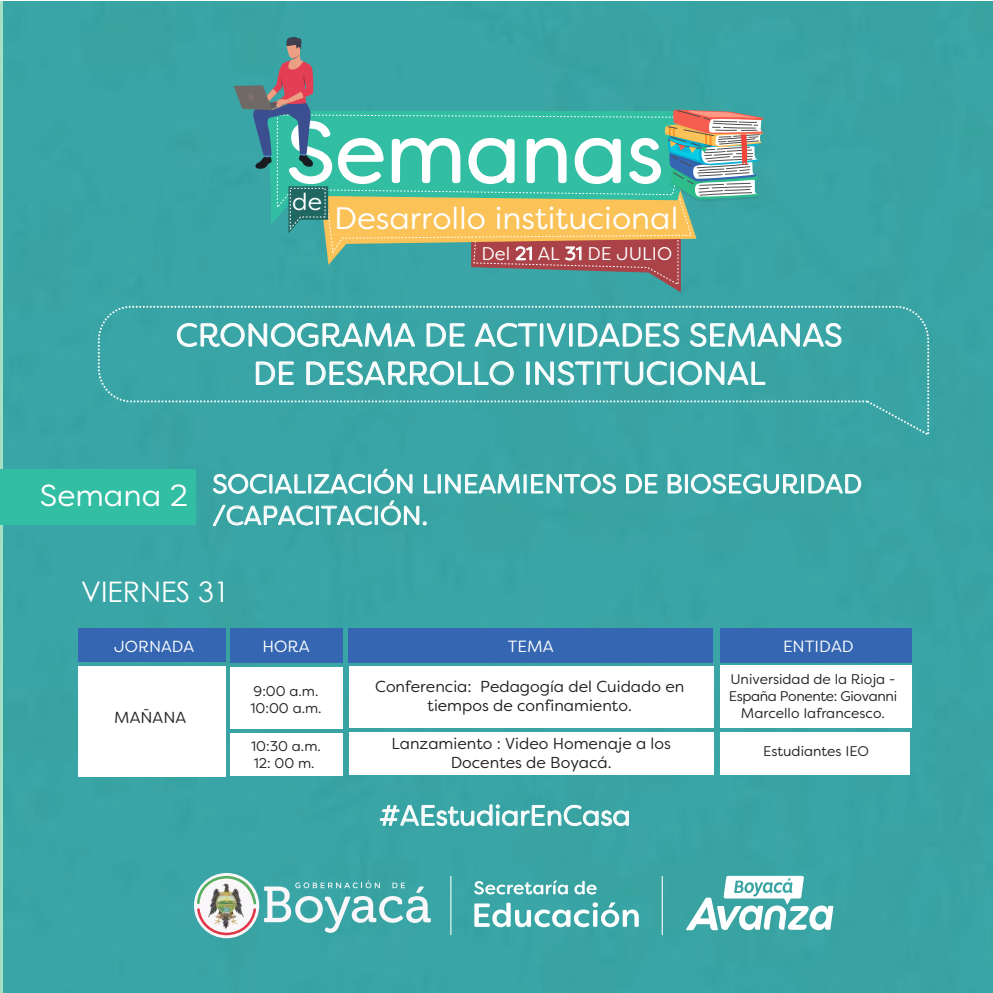
<style>
.page{position:relative;width:993px;height:993px;background:#fff}
.page>*{position:absolute;margin:0;border:0;box-sizing:border-box;transform-origin:0 0}
.t1{font:85.05px "Filson Soft";color:#fff}
.t2{font:31.94px/38.3px "Filson Soft";color:#fff;text-align:center}
.t3{font:30.97px "Filson Soft";color:#fff}
.t4{font:28.35px "Century Gothic";color:#fff}
.t5{font:28.18px "Filson Soft";color:#fff}
.t6{font:26.25px/31.5px "Filson Soft";color:#fff}
.t7{font:24.06px "Filson Soft";color:#fff}
.t8{font:18.38px "Filson Soft";color:#fff}
.t9{font:16.19px "Filson Soft";color:#fff}
.t10{font:16.01px "Filson Soft";color:#fff}
.t11{font:16.01px "Filson Soft";color:#241f1f}
.t12{font:15.84px/19.1px "Filson Soft";color:#241f1f;text-align:center}
.t13{font:14px/16.8px "Filson Soft";color:#241f1f}
.s1{font-size:30.36px}
</style>
<div class="page">
<div style="left:0;top:1px;width:992px;height:991px;background:#3aa4a5"></div>
<svg style="left:233px;top:37px;width:531px;height:255px"></svg>
<svg style="left:97px;top:305px;width:832px;height:130px"></svg>
<svg style="left:177px;top:323px;width:238px;height:24px"></svg>
<svg style="left:426px;top:323px;width:38px;height:24px"></svg>
<svg style="left:474px;top:323px;width:63px;height:24px"></svg>
<div style="left:540px;top:323px;width:3px;height:23px;border:1px solid #fff"></div>
<svg style="left:546px;top:323px;width:19px;height:24px"></svg>
<div style="left:569px;top:323px;width:3px;height:23px;border:1px solid #fff"></div>
<svg style="left:577px;top:323px;width:102px;height:24px"></svg>
<svg style="left:690px;top:323px;width:151px;height:24px"></svg>
<svg style="left:255px;top:361px;width:39px;height:24px"></svg>
<svg style="left:306px;top:361px;width:208px;height:24px"></svg>
<div style="left:526px;top:361px;width:3px;height:23px;border:1px solid #fff"></div>
<svg style="left:535px;top:361px;width:59px;height:24px"></svg>
<div style="left:597px;top:361px;width:3px;height:23px;border:1px solid #fff"></div>
<svg style="left:603px;top:361px;width:64px;height:24px"></svg>
<div style="left:670px;top:361px;width:3px;height:23px;border:1px solid #fff"></div>
<svg style="left:677px;top:361px;width:88px;height:24px"></svg>
<div style="left:0;top:469px;width:195px;height:55px;background:#31bea3"></div>
<div style="left:437px;top:474px;width:3px;height:19px;border:1px solid #fff"></div>
<svg style="left:445px;top:474px;width:75px;height:20px"></svg>
<div style="left:523px;top:474px;width:3px;height:19px;border:1px solid #fff"></div>
<svg style="left:531px;top:473px;width:85px;height:21px"></svg>
<svg style="left:626px;top:474px;width:31px;height:19px"></svg>
<svg style="left:667px;top:474px;width:15px;height:19px"></svg>
<div style="left:684px;top:474px;width:3px;height:19px;border:1px solid #fff"></div>
<svg style="left:690px;top:473px;width:109px;height:21px"></svg>
<div style="left:800px;top:474px;width:3px;height:19px;border:1px solid #fff"></div>
<svg style="left:808px;top:474px;width:53px;height:19px"></svg>
<svg style="left:212px;top:468px;width:224px;height:58px"></svg>
<svg style="left:194px;top:872px;width:65px;height:65px"></svg>
<svg style="left:264px;top:880px;width:166px;height:52px"></svg>
<img style="left:197px;top:875px;width:59px;height:59px">
<svg style="left:686px;top:875px;width:147px;height:54px"></svg>
<hr style="left:661px;top:875px;width:1px;height:59px;background:#fff">
<svg style="left:474px;top:902px;width:164px;height:24px"></svg>
<hr style="left:450px;top:875px;width:1px;height:59px;background:#fff">
<svg style="left:474px;top:880px;width:93px;height:14px"></svg>
<svg style="left:574px;top:880px;width:22px;height:14px"></svg>
<div style="left:720px;top:731px;width:189px;height:43px;background:#fff"></div>
<div style="left:230px;top:627px;width:112px;height:35px;background:#3466b2"></div>
<div style="left:348px;top:627px;width:365px;height:35px;background:#3466b2"></div>
<div style="left:720px;top:627px;width:191px;height:35px;background:#3466b2"></div>
<div style="left:230px;top:666px;width:112px;height:62px;background:#fff"></div>
<div style="left:230px;top:733px;width:112px;height:42px;background:#fff"></div>
<div style="left:349px;top:731px;width:364px;height:43px;background:#fff"></div>
<div style="left:349px;top:665px;width:364px;height:62px;background:#fff"></div>
<div style="left:720px;top:665px;width:191px;height:62px;background:#fff"></div>
<div style="left:78px;top:665px;width:147px;height:111px;background:#fff"></div>
<div style="left:78px;top:628px;width:147px;height:33px;background:#3466b2"></div>
<svg style="left:379px;top:804px;width:250px;height:22px"></svg>
<h1 class="t1" style="left:286px;top:98px;width:378px">Semanas</h1>
<h3 class="t7" style="left:292px;top:186px;width:31px">de</h3>
<h3 class="t3" style="left:334px;top:198px;width:345px">Desarrollo institucional</h3>
<h3 class="t8" style="left:481px;top:242px;width:192px">Del 21 AL 31 DE JULIO</h3>
<h2 class="t2" style="left:176px;top:315px;width:668px">CRONOGRAMA DE ACTIVIDADES SEMANAS<br>DE DESARROLLO INSTITUCIONAL</h2>
<h3 class="t6" style="left:212px;top:468px;width:651px;text-indent:-172px"><span class="s1">Semana 2</span> SOCIALIZACIÓN LINEAMIENTOS DE BIOSEGURIDAD /CAPACITACIÓN.</h3>
<h3 class="t4" style="left:81px;top:571px;width:150px">VIERNES 31</h3>
<p class="t10" style="left:114px;top:636px;width:81px">JORNADA</p>
<p class="t11" style="left:114px;top:707px;width:73px">MAÑANA</p>
<p class="t9" style="left:262px;top:636px;width:48px">HORA</p>
<p class="t9" style="left:507px;top:636px;width:47px">TEMA</p>
<p class="t9" style="left:782px;top:635px;width:72px">ENTIDAD</p>
<p class="t13" style="left:250px;top:682px;width:73px">9:00 a.m.<br>10:00 a.m.</p>
<p class="t13" style="left:251px;top:737px;width:71px">10:30 a.m.<br>12: 00 m.</p>
<p class="t12" style="left:375px;top:676px;width:311px">Conferencia: Pedagogía del Cuidado en tiempos de confinamiento.</p>
<p class="t13" style="left:728px;top:670px;width:170px;text-align:center">Universidad de la Rioja -<br>España Ponente: Giovanni<br>Marcello Iafrancesco.</p>
<p class="t13" style="left:763px;top:742px;width:107px">Estudiantes IEO</p>
<p class="t12" style="left:391px;top:734px;width:281px">Lanzamiento : Video Homenaje a los<br>Docentes de Boyacá.</p>
<h3 class="t5" style="left:379px;top:797px;width:253px">#AEstudiarEnCasa</h3>
</div>
